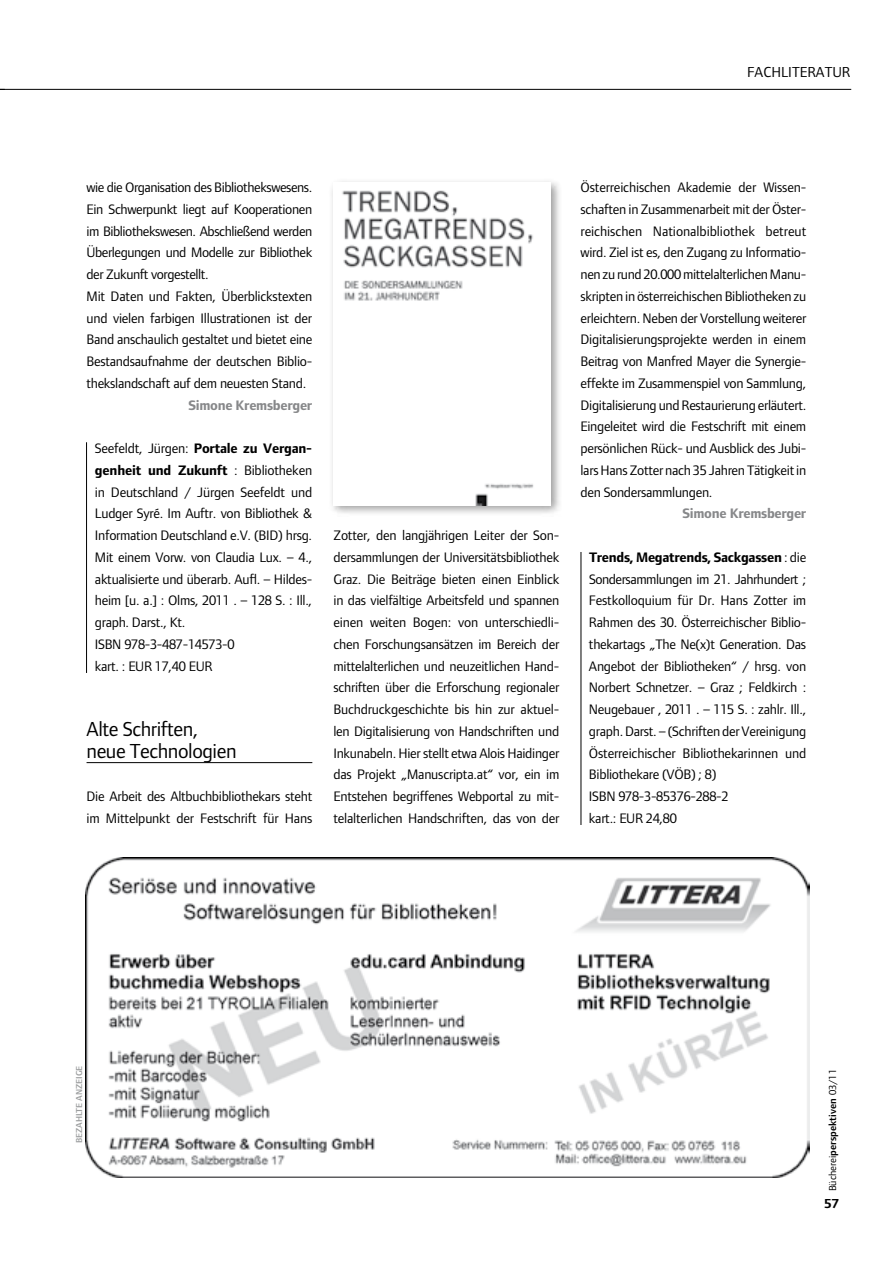
<style>
.page{position:relative;width:893px;height:1263px;background:#fff}
.page>*{position:absolute;margin:0;border:0;box-sizing:border-box;transform-origin:0 0}
.t1{font:21px/21.8px "Foundry Form Sans";letter-spacing:-.02em;color:#000}
.t2{font:15px "Foundry Form Sans";color:#000}
.t3{font:14.25px/21.8px "Foundry Form Sans";letter-spacing:-.02em;color:#000}
.t4{font:700 14.25px "Foundry Form Sans";letter-spacing:-.02em;color:#87888a}
.t5{font:700 13.5px "Foundry Form Sans";color:#000}
.t6{font:10.5px "Foundry Form Sans";color:#000}
.t7{font:600 9px "Foundry Form Sans";color:#9c9e9f}
.s1{font-weight:700}
.s2{font-weight:600}
</style>
<div class="page">
<hr style="left:87px;top:762px;width:225px;height:1px;background:#000">
<hr style="left:0;top:89px;width:851px;height:1px;background:#000">
<div style="left:328px;top:177px;width:234px;height:339px;background:#000;opacity:.4"></div>
<img style="left:334px;top:182px;width:217px;height:323px">
<hr style="left:86px;top:442px;width:1px;height:231px;background:#000">
<hr style="left:581px;top:552px;width:1px;height:273px;background:#000">
<img style="left:85px;top:858px;width:724px;height:320px">
<p class="t2" style="left:747px;top:64px;width:33px">Fachliteratur</p>
<p class="t3" style="left:87px;top:176px;width:227px">wie die Organisation des Bibliothekswesens.</p>
<p class="t3" style="left:87px;top:198px;width:227px">Ein Schwerpunkt liegt auf Kooperationen</p>
<p class="t3" style="left:87px;top:220px;width:227px">im Bibliothekswesen. Abschließend werden</p>
<p class="t3" style="left:87px;top:242px;width:227px">Überlegungen und Modelle zur Bibliothek</p>
<p class="t3" style="left:86px;top:263px;width:124px">der Zukunft vorgestellt.</p>
<p class="t3" style="left:86px;top:285px;width:227px">Mit Daten und Fakten, Überblickstexten</p>
<p class="t3" style="left:86px;top:307px;width:227px">und vielen farbigen Illustrationen ist der</p>
<p class="t3" style="left:86px;top:329px;width:227px">Band anschaulich gestaltet und bietet eine</p>
<p class="t3" style="left:86px;top:350px;width:227px">Bestandsaufnahme der deutschen Biblio-</p>
<p class="t3" style="left:86px;top:372px;width:221px">thekslandschaft auf dem neuesten Stand.</p>
<p class="t4" style="left:188px;top:397px;width:125px">Simone Kremsberger</p>
<p class="t3" style="left:95px;top:437px;width:219px">Seefeldt, Jürgen: <span class="s1">Portale zu Vergan&shy;genheit und Zukunft</span> : Bibliotheken in Deutschland / Jürgen Seefeldt und Ludger Syré. Im Auftr. von Bibliothek &amp; Information Deutschland e.V. (BID) hrsg.<br>Mit einem Vorw. von Claudia Lux. – 4., aktualisierte und überarb. Aufl. – Hildes&shy;heim [u. a.] : Olms, 2011 . – 128 S. : Ill., graph. Darst., Kt.<br>ISBN 978-3-487-14573-0<br>kart. : EUR 17,40 EUR</p>
<p class="t1" style="left:87px;top:718px;width:152px">Alte Schriften, neue Technologien</p>
<p class="t3" style="left:87px;top:785px;width:227px">Die Arbeit des Altbuchbibliothekars steht im Mittelpunkt der Festschrift für Hans</p>
<p class="t3" style="left:333px;top:524px;width:227px;text-align:justify">Zotter, den langjährigen Leiter der Son&shy;dersammlungen der Universitätsbibliothek Graz. Die Beiträge bieten einen Einblick in das vielfältige Arbeitsfeld und spannen einen weiten Bogen: von unterschiedli&shy;chen Forschungsansätzen im Bereich der mittelalterlichen und neuzeitlichen Hand&shy;schriften über die Erforschung regionaler Buchdruckgeschichte bis hin zur aktuel&shy;len Digitalisierung von Handschriften und Inkunabeln. Hier stellt etwa Alois Haidinger das Projekt „Manuscripta.at“ vor, ein im Entstehen begriffenes Webportal zu mit&shy;telalterlichen Handschriften, das von der</p>
<p class="t3" style="left:581px;top:176px;width:227px">Österreichischen Akademie der Wissen-</p>
<p class="t3" style="left:581px;top:198px;width:227px">schaften in Zusammenarbeit mit der Öster-</p>
<p class="t3" style="left:580px;top:220px;width:227px">reichischen Nationalbibliothek betreut</p>
<p class="t3" style="left:580px;top:242px;width:227px">wird. Ziel ist es, den Zugang zu Informatio-</p>
<p class="t3" style="left:580px;top:263px;width:227px">nen zu rund 20.000mittelalterlichenManu-</p>
<p class="t3" style="left:580px;top:285px;width:227px">skripten in österreichischen Bibliotheken zu</p>
<p class="t3" style="left:580px;top:307px;width:227px">erleichtern. Neben der Vorstellung weiterer</p>
<p class="t3" style="left:580px;top:329px;width:227px">Digitalisierungsprojekte werden in einem</p>
<p class="t3" style="left:580px;top:350px;width:227px">Beitrag von Manfred Mayer die Synergie-</p>
<p class="t3" style="left:580px;top:372px;width:227px">effekte im Zusammenspiel von Sammlung,</p>
<p class="t3" style="left:580px;top:394px;width:227px">Digitalisierung undRestaurierung erläutert.</p>
<p class="t3" style="left:580px;top:416px;width:227px">Eingeleitet wird die Festschrift mit einem</p>
<p class="t3" style="left:580px;top:437px;width:227px">persönlichen Rück- und Ausblick des Jubi-</p>
<p class="t3" style="left:580px;top:459px;width:227px">lars Hans Zotter nach 35 Jahren Tätigkeit in</p>
<p class="t3" style="left:580px;top:481px;width:133px">den Sondersammlungen.</p>
<p class="t4" style="left:682px;top:506px;width:125px">Simone Kremsberger</p>
<p class="t3" style="left:589px;top:546px;width:219px"><span class="s1">Trends, Megatrends, Sackgassen</span> : die Sondersammlungen im 21. Jahrhundert ; Festkolloquium für Dr. Hans Zotter im Rahmen des 30. Österreichischer Biblio&shy;thekartags „The Ne(x)t Generation. Das Angebot der Bibliotheken“ / hrsg. von Norbert Schnetzer. – Graz ; Feldkirch :<br>Neugebauer , 2011 . – 115 S. : zahlr. Ill., graph. Darst. – (Schriften der Vereinigung Österreichischer Bibliothekarinnen und Bibliothekare (VÖB) ; 8)<br>ISBN 978-3-85376-288-2<br>kart.: EUR 24,80</p>
<p class="t7" style="left:74px;top:1143px;width:78px;rotate:-90deg">bezahlte anzeige</p>
<p class="t6" style="left:827px;top:1191px;width:124px;rotate:-90deg">Bücherei<span class="s2">perspektiven</span> 03/11</p>
<p class="t5" style="left:825px;top:1196px;width:16px">57</p>
</div>
